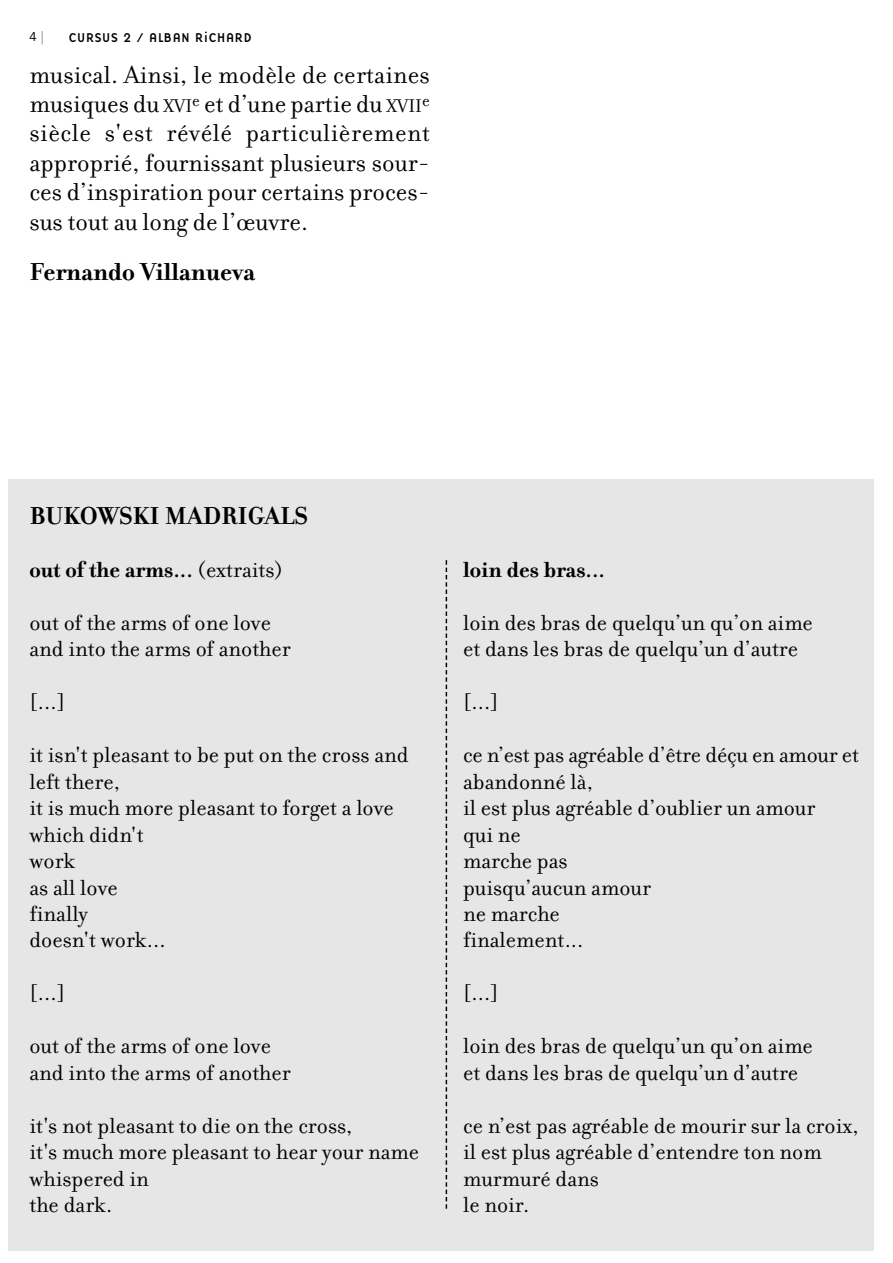
<style>
.page{position:relative;width:893px;height:1263px;background:#fff}
.page>*{position:absolute;margin:0;border:0;box-sizing:border-box;transform-origin:0 0}
.t1{font:26.4px/29.4px "Filosofia";color:#000;text-align:justify}
.t2{font:700 26.4px "Filosofia";color:#000}
.t3{font:23.55px/26.4px "Filosofia";color:#000}
.t4{font:700 23.55px "Filosofia";color:#000}
.t5{font:13.2px "Base Nine";color:#000}
.t6{font:13.2px "The Sans Semi Light Caps";color:#000}
.s1{color:#808080}
.s2{font-size:19.8px}
.s3{font-weight:400}
</style>
<div class="page">
<div style="left:9px;top:479px;width:864px;height:771px;background:#e6e6e6"></div>
<svg style="left:445px;top:560px;width:2px;height:649px"></svg>
<p class="t6" style="left:29px;top:29px;width:16px">4 <span class="s1">|</span></p>
<p class="t5" style="left:68px;top:32px;width:186px">CURSUS 2 / ALBAN RiCHARD</p>
<p class="t1" style="left:29px;top:63px;width:402px">musical. Ainsi, le modèle de certaines musiques du <span class="s2">XVI</span><sup>e</sup> et d’une partie du <span class="s2">XVII</span><sup>e </sup>siècle s'est révélé particulièrement approprié, fournissant plusieurs sour&shy;ces d’inspiration pour certains proces&shy;sus tout au long de l’œuvre.</p>
<p class="t2" style="left:29px;top:261px;width:227px">Fernando Villanueva</p>
<p class="t2" style="left:29px;top:505px;width:280px">BUKOWSKI MADRIGALS</p>
<p class="t4" style="left:29px;top:560px;width:255px">out of the arms... <span class="s3">(extraits)</span></p>
<p class="t3" style="left:29px;top:612px;width:263px">out of the arms of one love and into the arms of another</p>
<p class="t3" style="left:29px;top:692px;width:37px">[...]</p>
<p class="t3" style="left:29px;top:745px;width:381px">it isn't pleasant to be put on the cross and left there,<br>it is much more pleasant to forget a love which didn't<br>work<br>as all love<br>finally<br>doesn't work...</p>
<p class="t3" style="left:29px;top:983px;width:37px">[...]</p>
<p class="t3" style="left:29px;top:1036px;width:263px">out of the arms of one love and into the arms of another</p>
<p class="t3" style="left:29px;top:1115px;width:391px">it's not pleasant to die on the cross,<br>it's much more pleasant to hear your name whispered in<br>the dark.</p>
<p class="t4" style="left:463px;top:560px;width:143px">loin des bras...</p>
<p class="t3" style="left:463px;top:612px;width:351px">loin des bras de quelqu’un qu’on aime et dans les bras de quelqu’un d’autre</p>
<p class="t3" style="left:463px;top:692px;width:37px">[...]</p>
<p class="t3" style="left:463px;top:745px;width:397px">ce n’est pas agréable d’être déçu en amour et abandonné là,<br>il est plus agréable d’oublier un amour<br>qui ne<br>marche pas<br>puisqu’aucun amour<br>ne marche<br>finalement...</p>
<p class="t3" style="left:463px;top:983px;width:37px">[...]</p>
<p class="t3" style="left:463px;top:1036px;width:351px">loin des bras de quelqu’un qu’on aime et dans les bras de quelqu’un d’autre</p>
<p class="t3" style="left:463px;top:1115px;width:397px">ce n’est pas agréable de mourir sur la croix, il est plus agréable d’entendre ton nom murmuré dans<br>le noir.</p>
</div>
